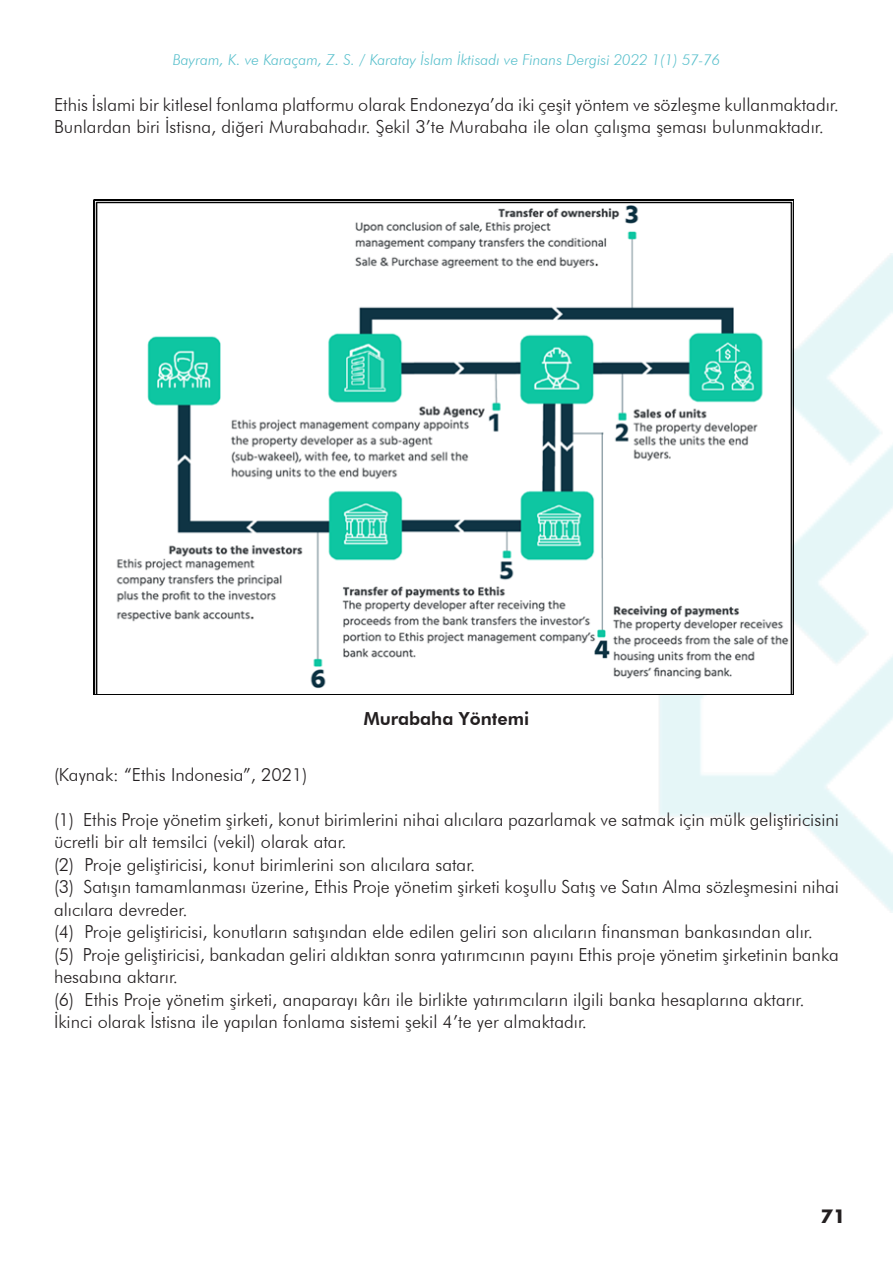
<style>
.page{position:relative;width:893px;height:1263px;background:#fff}
.page>*{position:absolute;margin:0;border:0;box-sizing:border-box;transform-origin:0 0}
.t1{font:300 18px/22.5px "Futura BT";color:#231f20}
.t2{font:800 18px "Futura BT";color:#231f20}
.t3{font:700 18px "Futura";color:#231f20}
.t4{font:italic 300 15px "Futura BT";color:#59c0cc}
</style>
<div class="page">
<img style="left:659px;top:253px;width:234px;height:659px">
<img style="left:93px;top:200px;width:700px;height:495px">
<p class="t4" style="left:173px;top:51px;width:549px">Bayram, K. ve Karaçam, Z. S. / Karatay İslam İktisadı ve Finans Dergisi 2022 1(1) 57-76</p>
<p class="t1" style="left:54px;top:93px;width:786px">Ethis İslami bir kitlesel fonlama platformu olarak Endonezya’da iki çeşit yöntem ve sözleşme kullanmaktadır.<br>Bunlardan biri İstisna, diğeri Murabahadır. Şekil 3’te Murabaha ile olan çalışma şeması bulunmaktadır.</p>
<p class="t2" style="left:364px;top:707px;width:167px">Murabaha Yöntemi</p>
<p class="t1" style="left:54px;top:763px;width:255px">(Kaynak: “Ethis Indonesia”, 2021)</p>
<p class="t1" style="left:54px;top:808px;width:786px">(1) Ethis Proje yönetim şirketi, konut birimlerini nihai alıcılara pazarlamak ve satmak için mülk geliştiricisini ücretli bir alt temsilci (vekil) olarak atar.</p>
<p class="t1" style="left:54px;top:853px;width:423px">(2) Proje geliştiricisi, konut birimlerini son alıcılara satar.</p>
<p class="t1" style="left:54px;top:876px;width:786px">(3) Satışın tamamlanması üzerine, Ethis Proje yönetim şirketi koşullu Satış ve Satın Alma sözleşmesini nihai alıcılara devreder.</p>
<p class="t1" style="left:54px;top:921px;width:760px">(4) Proje geliştiricisi, konutların satışından elde edilen geliri son alıcıların finansman bankasından alır.</p>
<p class="t1" style="left:54px;top:943px;width:786px">(5) Proje geliştiricisi, bankadan geliri aldıktan sonra yatırımcının payını Ethis proje yönetim şirketinin banka hesabına aktarır.</p>
<p class="t1" style="left:54px;top:988px;width:752px">(6) Ethis Proje yönetim şirketi, anaparayı kârı ile birlikte yatırımcıların ilgili banka hesaplarına aktarır.</p>
<p class="t1" style="left:54px;top:1011px;width:535px">İkinci olarak İstisna ile yapılan fonlama sistemi şekil 4’te yer almaktadır.</p>
<p class="t3" style="left:821px;top:1203px;width:26px">71</p>
</div>
